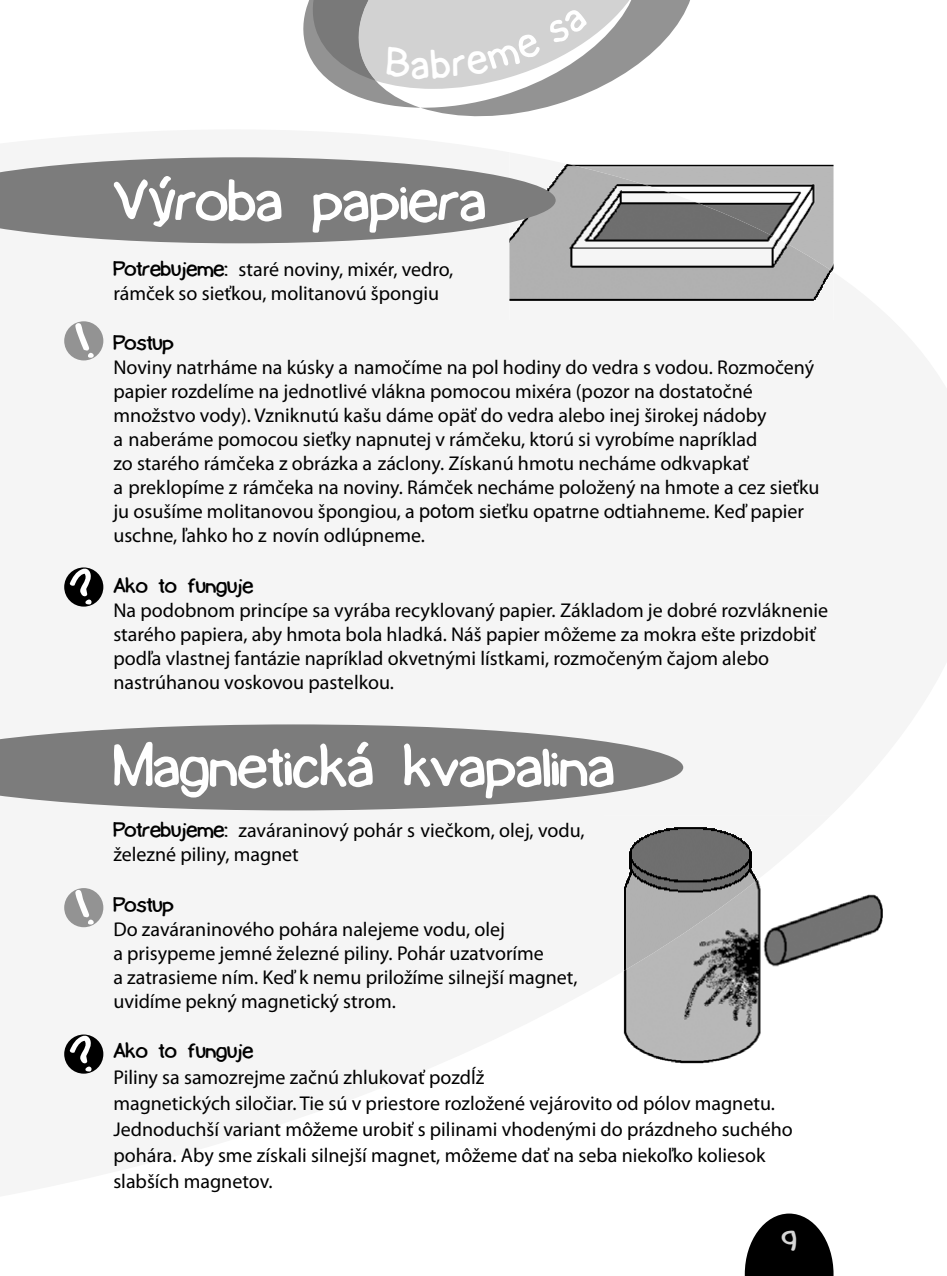
<style>
.page{position:relative;width:947px;height:1276px;background:#fff}
.page>*{position:absolute;margin:0;border:0;box-sizing:border-box;transform-origin:0 0}
.t1{font:60px "Lamebrain CE";color:#fff}
.t2{font:42px "Lamebrain CE";color:#fff;scale:.96 1}
.t3{font:32px "Lamebrain CE";color:#d6d6d6}
.t4{font:22px "Lamebrain CE";color:#000}
.t5{font:20px/24px "Myriad Pro";color:#000}
.s1{font-family:"Lamebrain CE";font-size:22px}
.s2{font-family:"Arial"}
</style>
<div class="page">
<svg style="left:303px;top:0;width:387px;height:117px"></svg>
<svg style="left:745px;top:1213px;width:88px;height:63px"></svg>
<img style="left:509px;top:164px;width:324px;height:137px">
<img style="left:623px;top:894px;width:260px;height:170px">
<img style="left:623px;top:827px;width:208px;height:155px">
<svg style="left:0;top:157px;width:556px;height:86px;background:#8e8e8e"></svg>
<svg style="left:0;top:724px;width:683px;height:86px;fill:#7c7c7c"></svg>
<div style="left:64px;top:567px;width:39px;height:39px;background:#000;border-radius:50%"></div>
<svg style="left:70px;top:568px;width:22px;height:36px"></svg>
<div style="left:64px;top:321px;width:39px;height:39px;background:#939393;border-radius:50%"></div>
<svg style="left:75px;top:323px;width:19px;height:35px"></svg>
<div style="left:64px;top:1034px;width:39px;height:39px;background:#000;border-radius:50%"></div>
<svg style="left:70px;top:1035px;width:22px;height:36px"></svg>
<div style="left:64px;top:888px;width:39px;height:39px;background:#939393;border-radius:50%"></div>
<svg style="left:75px;top:889px;width:19px;height:36px"></svg>
<svg style="left:311px;top:0;width:334px;height:89px;background:#c1c1c1"></svg>
<p class="t2" style="left:411px;top:46px;width:20px">a</p>
<p class="t1" style="left:113px;top:175px;width:374px">Výroba papiera</p>
<p class="t5" style="left:113px;top:257px;width:342px"><span class="s1">Potrebujeme:</span> staré noviny, mixér, vedro, rámček so sieťkou, molitanovú špongiu</p>
<p class="t4" style="left:113px;top:333px;width:62px">Postup</p>
<p class="t5" style="left:113px;top:355px;width:708px">Noviny natrháme na kúsky a namočíme na pol hodiny do vedra s vodou. Rozmočený papier rozdelíme na jednotlivé vlákna pomocou mixéra (pozor na dostatočné množstvo vody). Vzniknutú kašu dáme opäť do vedra alebo inej širokej nádoby<br>a naberáme pomocou sieťky napnutej v rámčeku, ktorú si vyrobíme napríklad<br>zo starého rámčeka z obrázka a záclony. Získanú hmotu necháme odkvapkať<br>a preklopíme z rámčeka na noviny. Rámček necháme položený na hmote a cez sieťku ju osušíme molitanovou špongiou, a <span class="s2">potom</span> sieťku opatrne odtiahneme. Keď papier uschne, ľahko ho z novín odlúpneme.</p>
<p class="t4" style="left:113px;top:576px;width:142px">Ako to funguje</p>
<p class="t5" style="left:113px;top:598px;width:716px">Na podobnom princípe sa vyrába recyklovaný papier. Základom je dobré rozvláknenie starého papiera, aby hmota bola hladká. Náš papier môžeme za mokra ešte prizdobiť podľa vlastnej fantázie napríklad okvetnými lístkami, rozmočeným čajom alebo nastrúhanou voskovou pastelkou.</p>
<p class="t1" style="left:113px;top:740px;width:502px">Magnetická kvapalina</p>
<p class="t5" style="left:113px;top:818px;width:473px"><span class="s1">Potrebujeme:</span> zaváraninový pohár s viečkom, olej, vodu, železné piliny, magnet</p>
<p class="t4" style="left:113px;top:894px;width:62px">Postup</p>
<p class="t5" style="left:113px;top:916px;width:466px">Do zaváraninového pohára nalejeme vodu, olej<br>a prisypeme jemné železné piliny. Pohár uzatvoríme<br>a zatrasieme ním. Keď k nemu priložíme silnejší magnet, uvidíme pekný magnetický strom.</p>
<p class="t4" style="left:113px;top:1041px;width:142px">Ako to funguje</p>
<p class="t5" style="left:113px;top:1064px;width:681px;line-height:26px">Piliny sa samozrejme začnú zhlukovať pozdĺž<br>magnetických siločiar. Tie sú v priestore rozložené vejárovito od pólov magnetu.<br>Jednoduchší variant môžeme urobiť s pilinami vhodenými do prázdneho suchého pohára. Aby sme získali silnejší magnet, môžeme dať na seba niekoľko koliesok slabších magnetov.</p>
<p class="t3" style="left:781px;top:1225px;width:17px">9</p>
</div>
